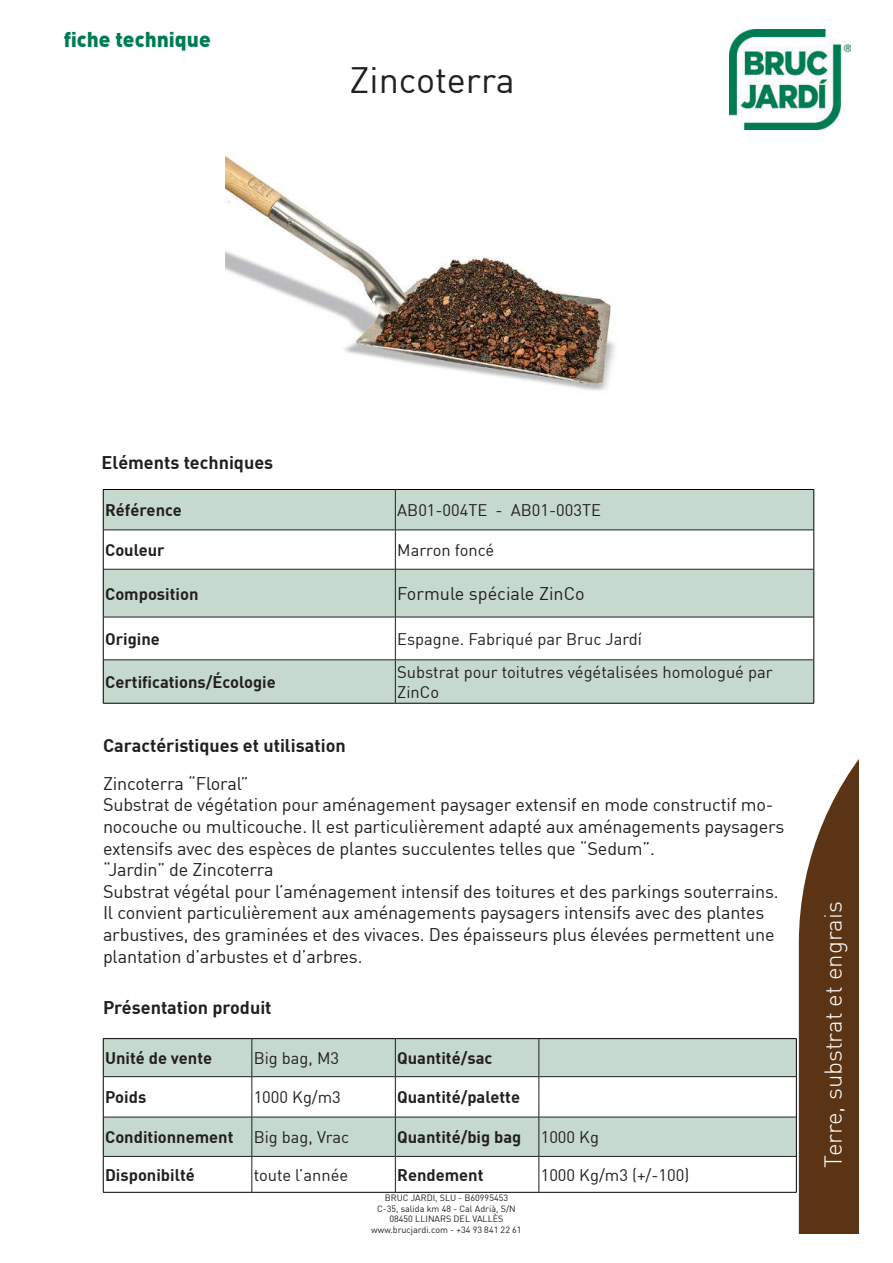
<style>
.page{position:relative;width:893px;height:1263px;background:#fff}
.page>*{position:absolute;margin:0;border:0;box-sizing:border-box;transform-origin:0 0}
.t1{font:36px "DIN";color:#231f20}
.t2{font:300 24px "DIN";color:#fff}
.t3{font:900 21px "DIN";color:#007c53}
.t4{font:18px/21.6px "DIN";letter-spacing:-.01em;color:#231f20}
.t5{font:700 18px "DIN";color:#231f20}
.t6{font:700 16.5px "DIN";color:#231f20}
.t7{font:16.5px/19.8px "DIN";color:#231f20}
.t8{font:9px/10.8px "DIN";color:#231f20;text-align:center}
.s1{font-weight:400}
</style>
<div class="page">
<svg style="left:799px;top:760px;width:59px;height:473px;background:#6f4d31"></svg>
<img style="left:729px;top:30px;width:121px;height:100px">
<svg style="left:104px;top:490px;width:710px;height:213px;fill:#c6d9cf"></svg>
<hr style="left:103px;top:489px;width:292px;height:1px;background:#000">
<hr style="left:103px;top:490px;width:1px;height:40px;background:#000">
<hr style="left:395px;top:489px;width:419px;height:1px;background:#000">
<hr style="left:814px;top:490px;width:1px;height:40px;background:#000">
<hr style="left:103px;top:530px;width:1px;height:39px;background:#000">
<hr style="left:814px;top:530px;width:1px;height:39px;background:#000">
<hr style="left:103px;top:569px;width:1px;height:48px;background:#000">
<hr style="left:814px;top:569px;width:1px;height:48px;background:#000">
<hr style="left:103px;top:617px;width:1px;height:43px;background:#000">
<hr style="left:814px;top:617px;width:1px;height:43px;background:#000">
<hr style="left:103px;top:660px;width:1px;height:43px;background:#000">
<hr style="left:814px;top:660px;width:1px;height:43px;background:#000">
<hr style="left:103px;top:703px;width:292px;height:1px;background:#000">
<hr style="left:395px;top:703px;width:419px;height:1px;background:#000">
<hr style="left:395px;top:490px;width:1px;height:40px;background:#231f20">
<hr style="left:103px;top:530px;width:292px;height:1px;background:#231f20">
<hr style="left:395px;top:530px;width:419px;height:1px;background:#231f20">
<hr style="left:395px;top:530px;width:1px;height:39px;background:#231f20">
<hr style="left:103px;top:569px;width:292px;height:1px;background:#231f20">
<hr style="left:395px;top:569px;width:419px;height:1px;background:#231f20">
<hr style="left:395px;top:569px;width:1px;height:48px;background:#231f20">
<hr style="left:103px;top:617px;width:292px;height:1px;background:#231f20">
<hr style="left:395px;top:617px;width:419px;height:1px;background:#231f20">
<hr style="left:395px;top:617px;width:1px;height:43px;background:#231f20">
<hr style="left:103px;top:659px;width:292px;height:1px;background:#231f20">
<hr style="left:395px;top:659px;width:419px;height:1px;background:#231f20">
<hr style="left:395px;top:660px;width:1px;height:43px;background:#231f20">
<svg style="left:104px;top:1039px;width:692px;height:117px;fill:#c6d9cf"></svg>
<hr style="left:103px;top:1038px;width:149px;height:1px;background:#000">
<hr style="left:103px;top:1039px;width:1px;height:38px;background:#000">
<hr style="left:252px;top:1038px;width:143px;height:1px;background:#000">
<hr style="left:395px;top:1038px;width:144px;height:1px;background:#000">
<hr style="left:539px;top:1038px;width:258px;height:1px;background:#000">
<hr style="left:796px;top:1039px;width:1px;height:38px;background:#000">
<hr style="left:103px;top:1077px;width:1px;height:40px;background:#000">
<hr style="left:796px;top:1077px;width:1px;height:40px;background:#000">
<hr style="left:103px;top:1117px;width:1px;height:39px;background:#000">
<hr style="left:796px;top:1117px;width:1px;height:39px;background:#000">
<hr style="left:103px;top:1156px;width:1px;height:36px;background:#000">
<hr style="left:796px;top:1156px;width:1px;height:36px;background:#000">
<hr style="left:103px;top:1192px;width:149px;height:1px;background:#000">
<hr style="left:252px;top:1192px;width:143px;height:1px;background:#000">
<hr style="left:395px;top:1192px;width:144px;height:1px;background:#000">
<hr style="left:539px;top:1192px;width:258px;height:1px;background:#000">
<hr style="left:252px;top:1039px;width:1px;height:37px;background:#231f20">
<hr style="left:395px;top:1039px;width:1px;height:37px;background:#231f20">
<hr style="left:539px;top:1039px;width:1px;height:37px;background:#231f20">
<hr style="left:103px;top:1076px;width:149px;height:1px;background:#231f20">
<hr style="left:252px;top:1076px;width:143px;height:1px;background:#231f20">
<hr style="left:252px;top:1077px;width:1px;height:40px;background:#231f20">
<hr style="left:395px;top:1076px;width:144px;height:1px;background:#231f20">
<hr style="left:395px;top:1077px;width:1px;height:40px;background:#231f20">
<hr style="left:539px;top:1076px;width:257px;height:1px;background:#231f20">
<hr style="left:539px;top:1077px;width:1px;height:40px;background:#231f20">
<hr style="left:103px;top:1117px;width:149px;height:1px;background:#231f20">
<hr style="left:252px;top:1117px;width:143px;height:1px;background:#231f20">
<hr style="left:252px;top:1117px;width:1px;height:39px;background:#231f20">
<hr style="left:395px;top:1117px;width:144px;height:1px;background:#231f20">
<hr style="left:395px;top:1117px;width:1px;height:39px;background:#231f20">
<hr style="left:539px;top:1117px;width:257px;height:1px;background:#231f20">
<hr style="left:539px;top:1117px;width:1px;height:39px;background:#231f20">
<hr style="left:103px;top:1156px;width:149px;height:1px;background:#231f20">
<hr style="left:252px;top:1156px;width:143px;height:1px;background:#231f20">
<hr style="left:252px;top:1156px;width:1px;height:36px;background:#231f20">
<hr style="left:395px;top:1156px;width:144px;height:1px;background:#231f20">
<hr style="left:395px;top:1156px;width:1px;height:36px;background:#231f20">
<hr style="left:539px;top:1156px;width:257px;height:1px;background:#231f20">
<hr style="left:539px;top:1156px;width:1px;height:36px;background:#231f20">
<img style="left:225px;top:154px;width:390px;height:237px">
<p class="t3" style="left:64px;top:29px;width:148px">fiche technique</p>
<h1 class="t1" style="left:350px;top:64px;width:167px">Zincoterra</h1>
<p class="t5" style="left:102px;top:454px;width:173px">Eléments techniques</p>
<p class="t6" style="left:105px;top:502px;width:78px">Référence</p>
<p class="t7" style="left:397px;top:501px;width:205px">AB01-004TE - AB01-003TE</p>
<p class="t6" style="left:105px;top:542px;width:61px">Couleur</p>
<p class="t7" style="left:397px;top:541px;width:99px">Marron foncé</p>
<p class="t6" style="left:105px;top:586px;width:95px">Composition</p>
<p class="t4" style="left:397px;top:584px;width:189px">Formule spéciale ZinCo</p>
<p class="t6" style="left:105px;top:631px;width:56px">Origine</p>
<p class="t7" style="left:397px;top:630px;width:246px">Espagne. Fabriqué par Bruc Jardí</p>
<p class="t6" style="left:105px;top:674px;width:172px">Certifications/Écologie</p>
<p class="t7" style="left:397px;top:663px;width:377px">Substrat pour toitutres végétalisées homologué par<br>ZinCo</p>
<p class="t5" style="left:103px;top:736px;width:244px">Caractéristiques et utilisation</p>
<p class="t4" style="left:103px;top:774px;width:683px">Zincoterra “Floral”<br>Substrat de végétation pour aménagement paysager extensif en mode constructif mo&shy;nocouche ou multicouche. Il est particulièrement adapté aux aménagements paysagers extensifs avec des espèces de plantes succulentes telles que “Sedum”.<br>“Jardin” de Zincoterra<br>Substrat végétal pour l’aménagement intensif des toitures et des parkings souterrains.<br>Il convient particulièrement aux aménagements paysagers intensifs avec des plantes arbustives, des graminées et des vivaces. Des épaisseurs plus élevées permettent une plantation d’arbustes et d’arbres.</p>
<p class="t5" style="left:103px;top:999px;width:170px">Présentation produit</p>
<p class="t6" style="left:105px;top:1050px;width:109px">Unité de vente</p>
<p class="t7" style="left:254px;top:1049px;width:87px">Big bag, M3</p>
<p class="t6" style="left:397px;top:1050px;width:97px">Quantité/sac</p>
<p class="t6" style="left:105px;top:1089px;width:43px">Poids</p>
<p class="t7" style="left:254px;top:1088px;width:89px">1000 Kg/m3</p>
<p class="t6" style="left:397px;top:1089px;width:124px">Quantité/palette</p>
<p class="t6" style="left:105px;top:1129px;width:246px">Conditionnement <span class="s1">Big bag, Vrac</span></p>
<p class="t6" style="left:397px;top:1129px;width:203px">Quantité/big bag <span class="s1">1000 Kg</span></p>
<p class="t6" style="left:105px;top:1167px;width:91px">Disponibilté</p>
<p class="t7" style="left:254px;top:1166px;width:96px">toute l’année</p>
<p class="t6" style="left:397px;top:1167px;width:88px">Rendement</p>
<p class="t7" style="left:541px;top:1166px;width:150px">1000 Kg/m3 (+/-100)</p>
<p class="t8" style="left:371px;top:1193px;width:152px">BRUC JARDI, SLU - B60995453<br>C-35, salida km 48 - Cal Adrià, S/N<br>08450 LLINARS DEL VALLÈS www.brucjardi.com - +34 93 841 22 61</p>
<h2 class="t2" style="left:822px;top:1167px;width:268px;rotate:-90deg">Terre, substrat et engrais</h2>
</div>
